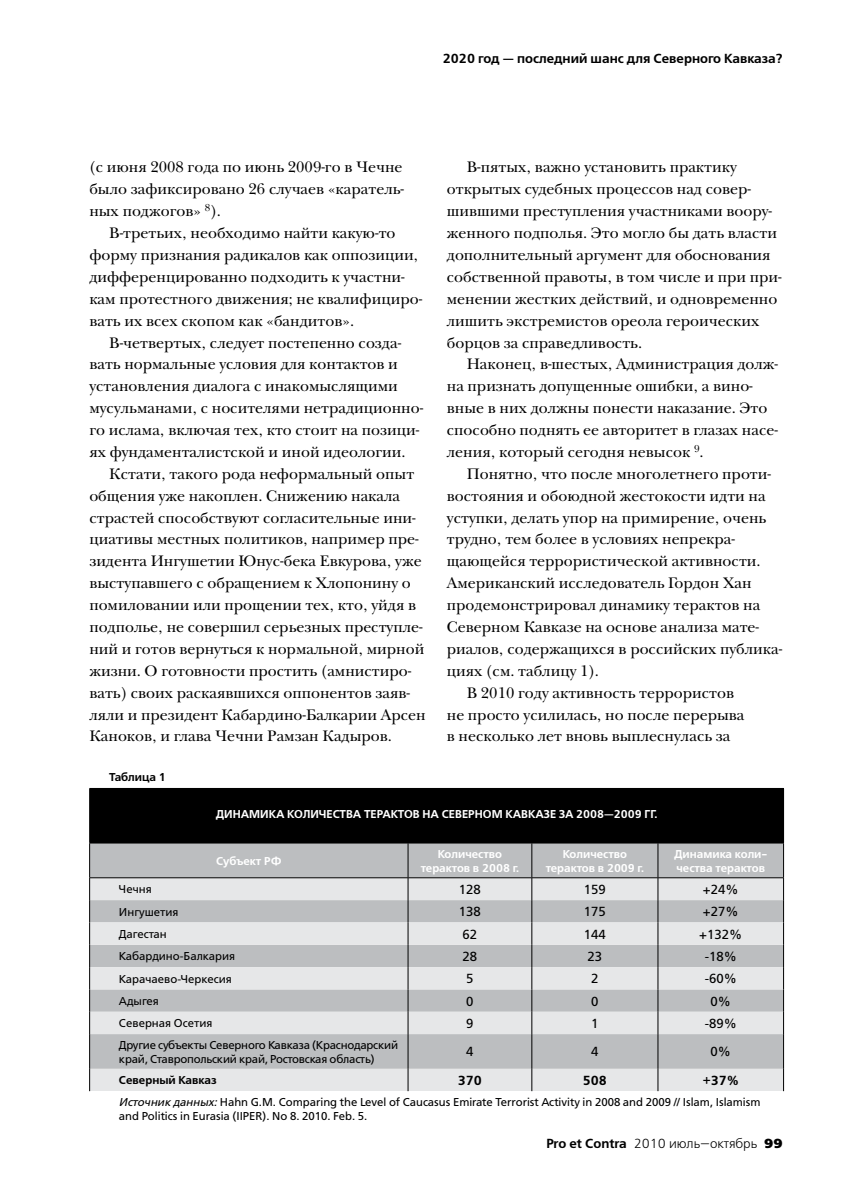
<style>
.page{position:relative;width:859px;height:1191px;background:#fff}
.page>*{position:absolute;margin:0;border:0;box-sizing:border-box;transform-origin:0 0}
.t1{font:15.75px/21.9px "New Baskerville C";color:#000}
.t2{font:13.12px "Free Set C";color:#000}
.t3{font:13.12px "Free Set Demi C";color:#000}
.t4{font:13.12px "Free Set Light C";color:#000}
.t5{font:11.38px/13.7px "Free Set C";color:#000}
.t6{font:11.38px/13.7px "Free Set Demi C";color:#fff;text-align:center}
.t7{font:11.38px/13.7px "Free Set C";letter-spacing:-.02em;color:#000}
.t8{font:11.38px "Free Set Demi C";color:#000}
.s1{font-style:italic}
.s2{font-family:"Free Set Demi C"}
.s3{font-family:"Free Set Extra Bold C"}
</style>
<div class="page">
<div style="left:90px;top:788px;width:693px;height:55px;background:#000"></div>
<div style="left:90px;top:843px;width:693px;height:34px;background:#bcbec0"></div>
<svg style="left:90px;top:878px;width:693px;height:213px;background:#d1d3d4"></svg>
<hr style="left:89px;top:842px;width:319px;height:1px;background:#000">
<hr style="left:407px;top:843px;width:1px;height:34px;background:#000">
<hr style="left:531px;top:843px;width:1px;height:34px;background:#000">
<hr style="left:657px;top:843px;width:1px;height:34px;background:#000">
<hr style="left:783px;top:843px;width:1px;height:34px;background:#000">
<hr style="left:89px;top:843px;width:1px;height:34px;background:#000">
<hr style="left:89px;top:788px;width:1px;height:54px;background:#000">
<hr style="left:783px;top:788px;width:1px;height:54px;background:#000">
<hr style="left:89px;top:877px;width:319px;height:1px;background:#000">
<hr style="left:408px;top:877px;width:123px;height:1px;background:#000">
<hr style="left:531px;top:877px;width:126px;height:1px;background:#000">
<hr style="left:657px;top:877px;width:126px;height:1px;background:#000">
<hr style="left:89px;top:1034px;width:1px;height:34px;background:#000">
<hr style="left:407px;top:1034px;width:1px;height:34px;background:#000">
<hr style="left:531px;top:1034px;width:1px;height:34px;background:#000">
<hr style="left:657px;top:1034px;width:1px;height:34px;background:#000">
<hr style="left:783px;top:1034px;width:1px;height:34px;background:#000">
<svg style="left:89px;top:878px;width:1px;height:156px"></svg>
<svg style="left:407px;top:878px;width:1px;height:156px"></svg>
<svg style="left:531px;top:878px;width:1px;height:156px"></svg>
<svg style="left:657px;top:878px;width:1px;height:156px"></svg>
<svg style="left:783px;top:878px;width:1px;height:156px"></svg>
<svg style="left:89px;top:1068px;width:1px;height:23px"></svg>
<svg style="left:407px;top:1068px;width:1px;height:23px"></svg>
<svg style="left:531px;top:1068px;width:1px;height:23px"></svg>
<svg style="left:657px;top:1068px;width:1px;height:23px"></svg>
<svg style="left:783px;top:1068px;width:1px;height:23px"></svg>
<p class="t3" style="left:442px;top:51px;width:341px">2020 год — последний шанс для Северного Кавказа?</p>
<p class="t1" style="left:89px;top:156px;width:316px;text-align:justify">(с июня 2008 года по июнь 2009-го в Чечне было зафиксировано 26 случаев «каратель&shy;ных поджогов» <sup>8</sup>).</p>
<p class="t1" style="left:89px;top:222px;width:334px;text-indent:20px">В-третьих, необходимо найти какую-то форму признания радикалов как оппозиции, дифференцированно подходить к участни&shy;кам протестного движения; не квалифициро&shy;вать их всех скопом как «бандитов».</p>
<p class="t1" style="left:89px;top:331px;width:335px;text-indent:20px">В-четвертых, следует постепенно созда&shy;вать нормальные условия для контактов и установления диалога с инакомыслящими мусульманами, с носителями нетрадиционно&shy;го ислама, включая тех, кто стоит на позици&shy;ях фундаменталистской и иной идеологии.</p>
<p class="t1" style="left:89px;top:463px;width:337px;text-indent:20px">Кстати, такого рода неформальный опыт общения уже накоплен. Снижению накала страстей способствуют согласительные ини&shy;циативы местных политиков, например пре&shy;зидента Ингушетии Юнус-бека Евкурова, уже выступавшего с обращением к Хлопонину о помиловании или прощении тех, кто, уйдя в подполье, не совершил серьезных преступле&shy;ний и готов вернуться к нормальной, мирной жизни. О готовности простить (амнистиро&shy;вать) своих раскаявшихся оппонентов заяв&shy;ляли и президент Кабардино-Балкарии Арсен Каноков, и глава Чечни Рамзан Кадыров.</p>
<p class="t8" style="left:109px;top:771px;width:58px">Таблица 1</p>
<p class="t1" style="left:446px;top:156px;width:336px;text-indent:20px">В-пятых, важно установить практику открытых судебных процессов над совер&shy;шившими преступления участниками воору&shy;женного подполья. Это могло бы дать власти дополнительный аргумент для обоснования собственной правоты, в том числе и при при&shy;менении жестких действий, и одновременно лишить экстремистов ореола героических борцов за справедливость.</p>
<p class="t1" style="left:446px;top:353px;width:333px;text-indent:20px">Наконец, в-шестых, Администрация долж&shy;на признать допущенные ошибки, а вино&shy;вные в них должны понести наказание. Это способно поднять ее авторитет в глазах насе&shy;ления, который сегодня невысок <sup>9</sup>.</p>
<p class="t1" style="left:466px;top:463px;width:306px">Понятно, что после многолетнего проти-</p>
<p class="t1" style="left:446px;top:485px;width:320px">востояния и обоюдной жестокости идти на</p>
<p class="t1" style="left:446px;top:506px;width:321px">уступки, делать упор на примирение, очень</p>
<p class="t1" style="left:446px;top:528px;width:289px">трудно, тем более в условиях непрекра-</p>
<p class="t1" style="left:446px;top:550px;width:315px">щающейся террористической активности.</p>
<p class="t1" style="left:446px;top:572px;width:306px">Американский исследователь Гордон Хан</p>
<p class="t1" style="left:446px;top:594px;width:315px">продемонстрировал динамику терактов на</p>
<p class="t1" style="left:446px;top:616px;width:313px">Северном Кавказе на основе анализа мате-</p>
<p class="t1" style="left:446px;top:638px;width:337px">риалов, содержащихся в российских публика-</p>
<p class="t1" style="left:446px;top:660px;width:154px">циях (см. таблицу 1).</p>
<p class="t1" style="left:466px;top:681px;width:269px">В 2010 году активность террористов</p>
<p class="t1" style="left:446px;top:703px;width:299px">не просто усилилась, но после перерыва</p>
<p class="t1" style="left:446px;top:725px;width:285px">в несколько лет вновь выплеснулась за</p>
<p class="t6" style="left:216px;top:808px;width:443px">Динамика количества терактов на Северном Кавказе за 2008—2009 гг.</p>
<p class="t6" style="left:216px;top:854px;width:67px">Субъект РФ</p>
<p class="t6" style="left:420px;top:847px;width:100px">Количество терактов в 2008 г.</p>
<p class="t6" style="left:545px;top:847px;width:100px">Количество терактов в 2009 г.</p>
<p class="t6" style="left:673px;top:847px;width:95px;text-align:left">Динамика коли&shy;чества терактов</p>
<p class="t5" style="left:119px;top:882px;width:34px">Чечня</p>
<p class="t2" style="left:459px;top:882px;width:23px">128</p>
<p class="t2" style="left:583px;top:882px;width:23px">159</p>
<p class="t2" style="left:702px;top:882px;width:37px">+24%</p>
<p class="t5" style="left:119px;top:905px;width:61px">Ингушетия</p>
<p class="t2" style="left:459px;top:904px;width:23px">138</p>
<p class="t2" style="left:583px;top:904px;width:23px">175</p>
<p class="t2" style="left:702px;top:904px;width:37px">+27%</p>
<p class="t5" style="left:119px;top:927px;width:49px">Дагестан</p>
<p class="t2" style="left:462px;top:926px;width:16px">62</p>
<p class="t2" style="left:583px;top:926px;width:23px">144</p>
<p class="t2" style="left:699px;top:926px;width:44px">+132%</p>
<p class="t5" style="left:119px;top:949px;width:118px">Кабардино-Балкария</p>
<p class="t2" style="left:462px;top:949px;width:16px">28</p>
<p class="t2" style="left:587px;top:949px;width:16px">23</p>
<p class="t2" style="left:704px;top:949px;width:34px">-18%</p>
<p class="t5" style="left:119px;top:972px;width:114px">Карачаево-Черкесия</p>
<p class="t2" style="left:466px;top:971px;width:9px">5</p>
<p class="t2" style="left:591px;top:971px;width:9px">2</p>
<p class="t2" style="left:704px;top:971px;width:34px">-60%</p>
<p class="t5" style="left:119px;top:994px;width:41px">Адыгея</p>
<p class="t2" style="left:466px;top:993px;width:9px">0</p>
<p class="t2" style="left:591px;top:993px;width:9px">0</p>
<p class="t2" style="left:710px;top:993px;width:22px">0%</p>
<p class="t5" style="left:119px;top:1016px;width:95px">Северная Осетия</p>
<p class="t2" style="left:466px;top:1016px;width:9px">9</p>
<p class="t2" style="left:591px;top:1016px;width:9px">1</p>
<p class="t2" style="left:704px;top:1016px;width:34px">-89%</p>
<p class="t7" style="left:119px;top:1038px;width:280px">Другие субъекты Северного Кавказа (Краснодарский край, Ставропольский край, Ростовская область)</p>
<p class="t2" style="left:466px;top:1044px;width:9px">4</p>
<p class="t2" style="left:591px;top:1044px;width:9px">4</p>
<p class="t2" style="left:710px;top:1044px;width:22px">0%</p>
<p class="t8" style="left:119px;top:1073px;width:99px">Северный Кавказ</p>
<p class="t3" style="left:457px;top:1073px;width:26px">370</p>
<p class="t3" style="left:582px;top:1073px;width:26px">508</p>
<p class="t3" style="left:702px;top:1073px;width:37px">+37%</p>
<p class="t5" style="left:119px;top:1095px;width:642px"><span class="s1">Источник данных:</span> Hahn G.M. Comparing the Level of Caucasus Emirate Terrorist Activity in 2008 and 2009 // Islam, Islamism and Politics in Eurasia (IIPER). No 8. 2010. Feb. 5.</p>
<p class="t4" style="left:546px;top:1136px;width:238px"><span class="s2">Pro et Contra</span> 2010 июль—октябрь <span class="s3">99</span></p>
</div>
